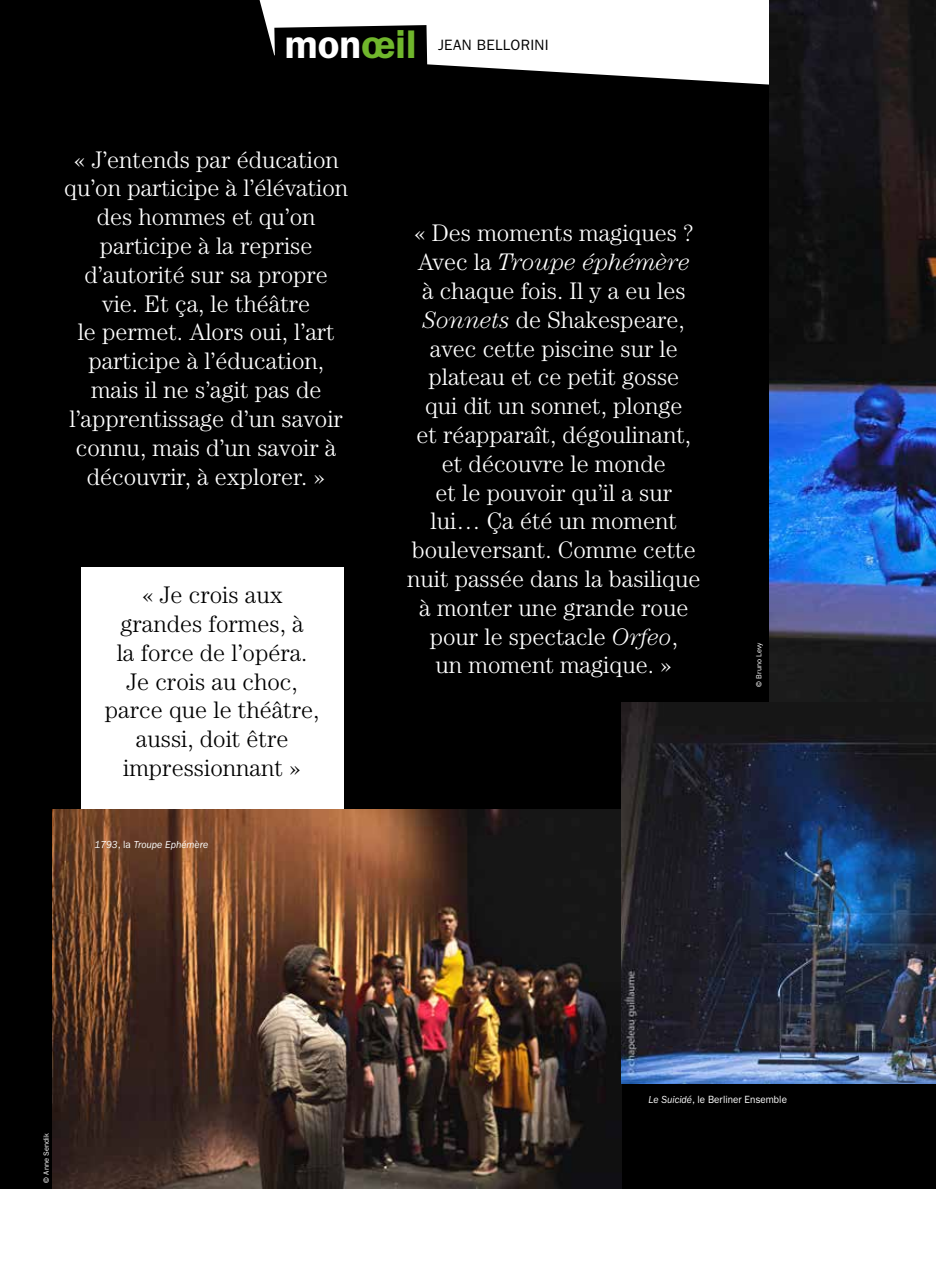
<style>
.page{position:relative;width:936px;height:1276px;background:#fff}
.page>*{position:absolute;margin:0;border:0;box-sizing:border-box;transform-origin:0 0}
.t1{font:600 40.05px "ITC Franklin Gothic Std";color:#fff}
.t2{font:300 24px/28.8px "Century";color:#fff;text-align:center}
.t3{font:300 24px/28.8px "Century";color:#000;text-align:center}
.t4{font:15px "ITC Franklin Gothic Std";letter-spacing:.02em;color:#000}
.t5{font:10.5px "ITC Franklin Gothic Std";color:#fff;scale:.94 1}
.t6{font:italic 10.5px "ITC Franklin Gothic Std";color:#fff;scale:.94 1}
.t7{font:7.5px "ITC Franklin Gothic Std";color:#fff}
.s1{color:#70b62c}
.s2{font-style:normal}
.s3{font-style:italic}
</style>
<div class="page">
<div style="left:0;top:0;width:935px;height:1188px;background:#000"></div>
<svg style="left:259px;top:0;width:511px;height:94px;fill:#fff"></svg>
<svg style="left:274px;top:25px;width:153px;height:45px"></svg>
<div style="left:81px;top:567px;width:262px;height:499px;background:#fff"></div>
<img style="left:53px;top:809px;width:568px;height:379px">
<img style="left:770px;top:0;width:165px;height:702px">
<img style="left:621px;top:702px;width:314px;height:381px">
<p class="t1" style="left:285px;top:21px;width:133px">mon<span class="s1">œil</span></p>
<p class="t4" style="left:438px;top:36px;width:112px">JEAN BELLORINI</p>
<p class="t2" style="left:64px;top:145px;width:285px">« J’entends par éducation qu’on participe à l’élévation des hommes et qu’on participe à la reprise d’autorité sur sa propre vie. Et ça, le théâtre<br>le permet. Alors oui, l’art participe à l’éducation, mais il ne s’agit pas de l’apprentissage d’un savoir connu, mais d’un savoir à découvrir, à explorer. »</p>
<p class="t3" style="left:105px;top:580px;width:216px">« Je crois aux grandes formes, à<br>la force de l’opéra.<br>Je crois au choc, parce que le théâtre, aussi, doit être impressionnant »</p>
<p class="t6" style="left:94px;top:839px;width:122px">1793<span class="s2">, la</span> Troupe Ephémère</p>
<p class="t2" style="left:407px;top:218px;width:295px">« Des moments magiques ?<br>Avec la <span class="s3">Troupe éphémère<br></span>à chaque fois. Il y a eu les<br><span class="s3">Sonnets</span> de Shakespeare, avec cette piscine sur le plateau et ce petit gosse<br>qui dit un sonnet, plonge<br>et réapparaît, dégoulinant, et découvre le monde<br>et le pouvoir qu’il a sur<br>lui… Ça été un moment bouleversant. Comme cette nuit passée dans la basilique à monter une grande roue pour le spectacle <span class="s3">Orfeo</span>,<br>un moment magique. »</p>
<p class="t7" style="left:754px;top:687px;width:46px;rotate:-90deg">© Bruno Levy</p>
<p class="t7" style="left:42px;top:1183px;width:51px;rotate:-90deg">© Anne Sendik</p>
<p class="t5" style="left:648px;top:1093px;width:149px"><span class="s3">Le Suicidé</span>, le Berliner Ensemble</p>
</div>
